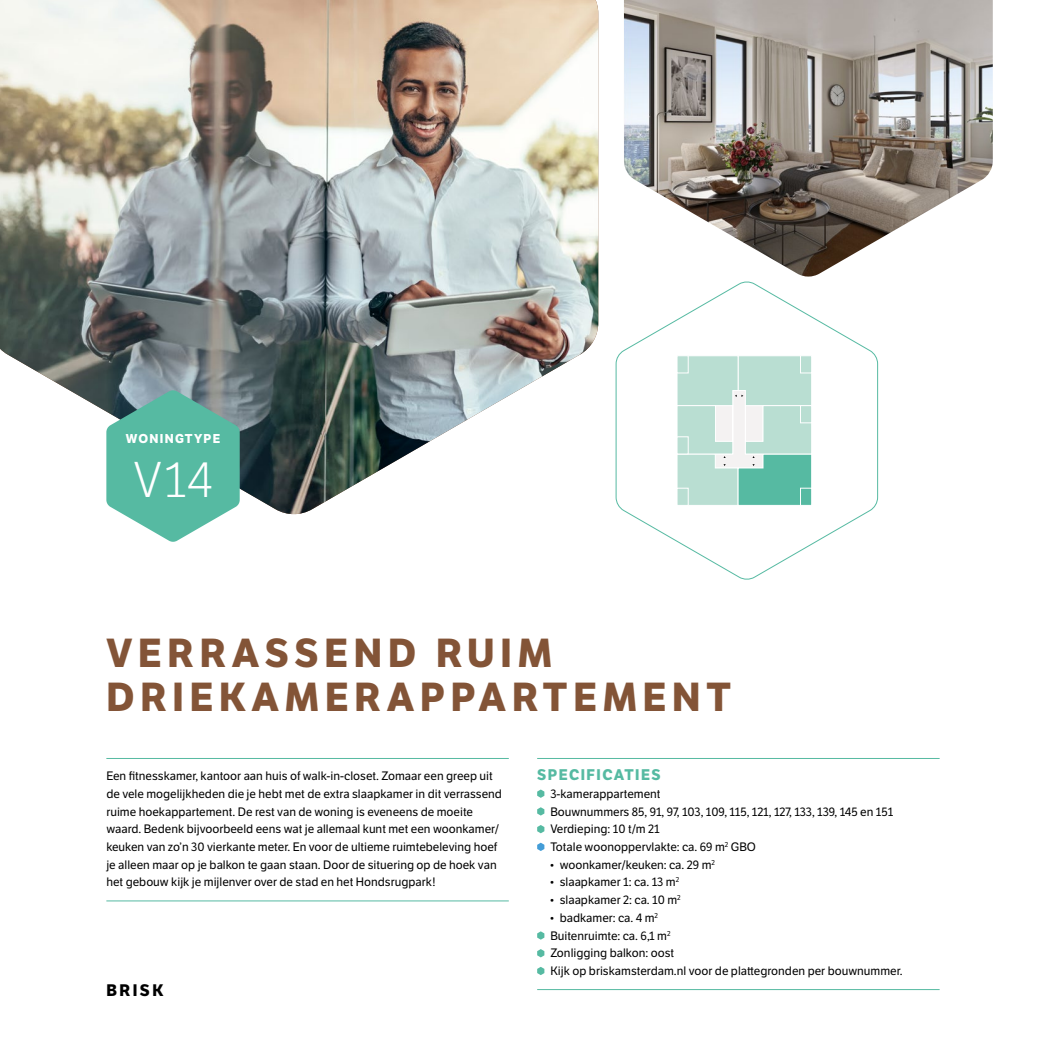
<style>
.page{position:relative;width:1046px;height:1046px;background:#fff}
.page>*{position:absolute;margin:0;border:0;box-sizing:border-box;transform-origin:0 0}
.t1{font:300 48.75px "LFT Etica";color:#fff}
.t2{font:700 39.38px/43.8px "LFT Etica";letter-spacing:.15em;color:#835437}
.t3{font:700 16.25px "LFT Etica";letter-spacing:.15em;color:#000}
.t4{font:700 15px "LFT Etica";letter-spacing:.1em;color:#56baa2}
.t5{font:700 12.5px "LFT Etica";letter-spacing:.1em;color:#fff}
.t6{font:11.88px/17.8px "LFT Etica";color:#000}
</style>
<div class="page">
<img style="left:0;top:0;width:598px;height:515px">
<hr style="left:106px;top:758px;width:402px;height:1px;background:#56baa2">
<hr style="left:106px;top:900px;width:402px;height:1px;background:#56baa2">
<hr style="left:537px;top:758px;width:402px;height:1px;background:#56baa2">
<hr style="left:537px;top:989px;width:402px;height:1px;background:#56baa2">
<svg style="left:537px;top:789px;width:7px;height:8px"></svg>
<svg style="left:537px;top:807px;width:7px;height:8px"></svg>
<svg style="left:537px;top:825px;width:7px;height:8px"></svg>
<svg style="left:537px;top:842px;width:7px;height:8px"></svg>
<svg style="left:537px;top:931px;width:7px;height:8px"></svg>
<svg style="left:537px;top:949px;width:7px;height:8px"></svg>
<svg style="left:537px;top:967px;width:7px;height:7px"></svg>
<hr style="left:1045px;top:0;width:1px;height:1045px;background:#56baa2">
<img style="left:624px;top:0;width:368px;height:276px">
<svg style="left:615px;top:281px;width:263px;height:299px"></svg>
<svg style="left:676px;top:355px;width:136px;height:151px"></svg>
<svg style="left:106px;top:390px;width:134px;height:152px;background:#6ebbaa"></svg>
<p class="t5" style="left:126px;top:431px;width:96px">WONINGTYPE</p>
<h1 class="t1" style="left:133px;top:452px;width:81px">V14</h1>
<h2 class="t2" style="left:106px;top:631px;width:626px">VERRASSEND RUIM<br>DRIEKAMERAPPARTEMENT</h2>
<p class="t6" style="left:106px;top:767px;width:397px">Een fitnesskamer, kantoor aan huis of walk-in-closet. Zomaar een greep uit de vele mogelijkheden die je hebt met de extra slaapkamer in dit verrassend ruime hoekappartement. De rest van de woning is eveneens de moeite waard. Bedenk bijvoorbeeld eens wat je allemaal kunt met een woonkamer/ keuken van zo’n 30 vierkante meter. En voor de ultieme ruimtebeleving hoef je alleen maar op je balkon te gaan staan. Door de situering op de hoek van het gebouw kijk je mijlenver over de stad en het Hondsrugpark!</p>
<p class="t4" style="left:537px;top:765px;width:125px">SPECIFICATIES</p>
<p class="t6" style="left:550px;top:784px;width:344px">3-kamerappartement<br>Bouwnummers 85, 91, 97, 103, 109, 115, 121, 127, 133, 139, 145 en 151<br>Verdieping: 10 t/m 21<br>Totale woonoppervlakte: ca. 69 m<sup>2</sup> GBO</p>
<p class="t6" style="left:549px;top:855px;width:167px">• woonkamer/keuken: ca. 29 m<sup>2</sup></p>
<p class="t6" style="left:549px;top:873px;width:132px">• slaapkamer 1: ca. 13 m<sup>2</sup></p>
<p class="t6" style="left:549px;top:891px;width:133px">• slaapkamer 2: ca. 10 m<sup>2</sup></p>
<p class="t6" style="left:549px;top:908px;width:355px">• badkamer: ca. 4 m<sup>2<br></sup>Buitenruimte: ca. 6,1 m<sup>2<br></sup>Zonligging balkon: oost<br>Kijk op briskamsterdam.nl voor de plattegronden per bouwnummer.</p>
<h3 class="t3" style="left:106px;top:980px;width:59px">BRISK</h3>
</div>
